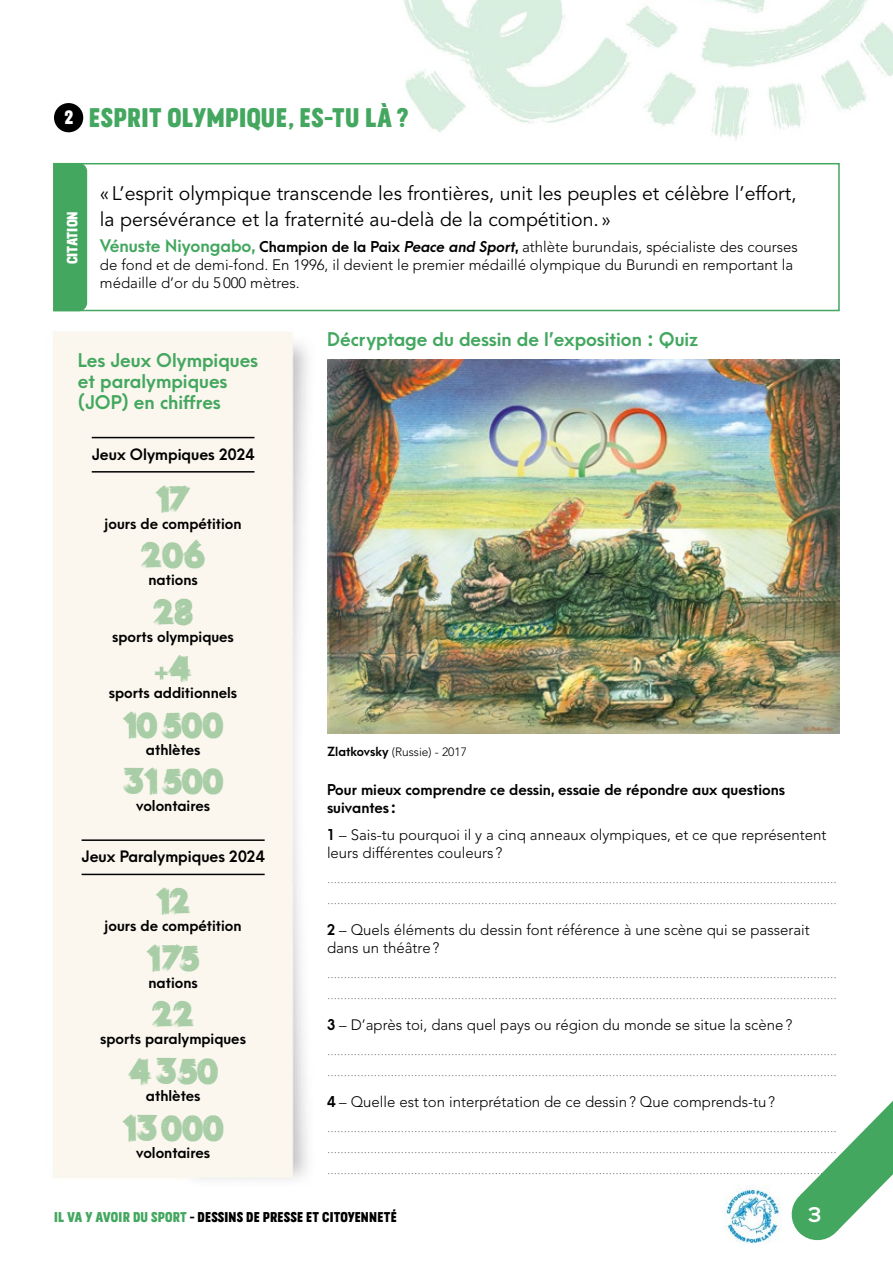
<style>
.page{position:relative;width:893px;height:1263px;background:#fff}
.page>*{position:absolute;margin:0;border:0;box-sizing:border-box;transform-origin:0 0}
.t1{font:31.5px "Furiosa Park";color:#a9cea7}
.t2{font:27px "Blooms Headline";letter-spacing:.015em;color:#43a75f}
.t3{font:100 19.5px/21px "Averta";color:#646363}
.t4{font:19.5px/25.5px "Avenir LT Std";color:#000}
.t5{font:600 18.3px "Sinkin Sans 600";color:#fff}
.t6{font:700 18px/21px "Arca Majora 3";color:#43a75f}
.t7{font:300 15px/18px "Avenir LT Std";color:#000}
.t8{font:700 15px "Arca Majora 3";color:#000}
.t9{font:15px "Blooms Headline";color:#fff}
.t10{font:700 14.25px/18px "Arca Majora 3";color:#000}
.t11{font:14.25px "Blooms Headline";letter-spacing:.015em;color:#000}
.t12{font:300 12px "Avenir LT Std";color:#000}
.s1{font-size:19.35px;color:#fff}
.s2{font-family:"Arca Majora 3";font-weight:700;font-size:16.5px;color:#43a75f}
.s3{font-family:"Arca Majora 3";font-weight:700;font-size:14.25px}
.s4{font-family:"Arca Majora 3";font-weight:700}
.s5{color:#43a75f}
</style>
<div class="page">
<img style="left:53px;top:0;width:840px;height:1244px">
<div style="left:54px;top:103px;width:29px;height:29px;background:#000;border-radius:50%"></div>
<div style="left:53px;top:163px;width:787px;height:148px;border:2px solid #43a75f"></div>
<hr style="left:92px;top:437px;width:162px;height:1px;background:#000">
<hr style="left:92px;top:471px;width:162px;height:2px;background:#000">
<hr style="left:82px;top:839px;width:183px;height:2px;background:#000">
<hr style="left:82px;top:874px;width:183px;height:1px;background:#000">
<svg style="left:154px;top:666px;width:15px;height:14px"></svg>
<div style="left:53px;top:163px;width:34px;height:148px;background:#43a75f"></div>
<img style="left:327px;top:360px;width:513px;height:374px">
<svg style="left:789px;top:1101px;width:104px;height:142px"></svg>
<h2 class="t2" style="left:65px;top:96px;width:345px"><span class="s1">2</span> ESPRIT OLYMPIQUE, ES-TU LÀ ?</h2>
<p class="t9" style="left:60px;top:264px;width:54px;rotate:-90deg">Citation</p>
<p class="t4" style="left:100px;top:182px;width:698px">« L’esprit olympique transcende les frontières, unit les peuples et célèbre l’effort, la persévérance et la fraternité au-delà de la compétition. »</p>
<p class="t7" style="left:100px;top:238px;width:700px"><span class="s2">Vénuste Niyongabo,</span> <span class="s3">Champion de la Paix Peace and Sport,</span> athlète burundais, spécialiste des courses de fond et de demi-fond. En 1996, il devient le premier médaillé olympique du Burundi en remportant la médaille d’or du 5000 mètres.</p>
<p class="t6" style="left:327px;top:326px;width:373px">Décryptage du dessin de l’exposition : Quiz</p>
<p class="t6" style="left:78px;top:348px;width:182px">Les Jeux Olympiques et paralympiques (JOP) en chiffres</p>
<p class="t8" style="left:92px;top:441px;width:164px">Jeux Olympiques 2024</p>
<h1 class="t1" style="left:156px;top:472px;width:36px">17</h1>
<p class="t10" style="left:105px;top:513px;width:138px">jours de compétition</p>
<h1 class="t1" style="left:141px;top:529px;width:65px">206</h1>
<p class="t10" style="left:148px;top:569px;width:51px">nations</p>
<h1 class="t1" style="left:154px;top:585px;width:41px">28</h1>
<p class="t10" style="left:112px;top:626px;width:123px">sports olympiques</p>
<h1 class="t1" style="left:169px;top:642px;width:25px">4</h1>
<p class="t10" style="left:109px;top:682px;width:130px">sports additionnels</p>
<h1 class="t1" style="left:123px;top:698px;width:102px">10500</h1>
<p class="t10" style="left:146px;top:739px;width:56px">athlètes</p>
<h1 class="t1" style="left:123px;top:755px;width:102px">31500</h1>
<p class="t10" style="left:136px;top:795px;width:76px">volontaires</p>
<p class="t8" style="left:82px;top:843px;width:185px">Jeux Paralympiques 2024</p>
<h1 class="t1" style="left:156px;top:875px;width:36px">12</h1>
<p class="t10" style="left:105px;top:916px;width:138px">jours de compétition</p>
<h1 class="t1" style="left:147px;top:931px;width:54px">175</h1>
<p class="t10" style="left:148px;top:972px;width:51px">nations</p>
<h1 class="t1" style="left:152px;top:988px;width:43px">22</h1>
<p class="t10" style="left:100px;top:1029px;width:147px">sports paralympiques</p>
<h1 class="t1" style="left:128px;top:1044px;width:91px">4350</h1>
<p class="t10" style="left:146px;top:1085px;width:56px">athlètes</p>
<h1 class="t1" style="left:123px;top:1101px;width:102px">13000</h1>
<p class="t10" style="left:136px;top:1142px;width:76px">volontaires</p>
<p class="t12" style="left:327px;top:745px;width:141px"><span class="s4">Zlatkovsky</span> (Russie) - 2017</p>
<p class="t10" style="left:327px;top:779px;width:460px">Pour mieux comprendre ce dessin, essaie de répondre aux questions suivantes :</p>
<p class="t7" style="left:327px;top:825px;width:501px"><span class="s3">1</span> – Sais-tu pourquoi il y a cinq anneaux olympiques, et ce que représentent leurs différentes couleurs ?</p>
<p class="t3" style="left:327px;top:865px;width:511px">........................................................................................................................................................ ........................................................................................................................................................</p>
<p class="t7" style="left:327px;top:920px;width:484px"><span class="s3">2</span> – Quels éléments du dessin font référence à une scène qui se passerait dans un théâtre?</p>
<p class="t3" style="left:327px;top:960px;width:511px">........................................................................................................................................................ ........................................................................................................................................................</p>
<p class="t7" style="left:327px;top:1015px;width:467px"><span class="s3">3</span> – D’après toi, dans quel pays ou région du monde se situe la scène?</p>
<p class="t3" style="left:327px;top:1037px;width:511px">........................................................................................................................................................ ........................................................................................................................................................</p>
<p class="t7" style="left:327px;top:1092px;width:450px"><span class="s3">4</span> – Quelle est ton interprétation de ce dessin? Que comprends-tu?</p>
<p class="t3" style="left:327px;top:1114px;width:511px;text-align:justify">........................................................................................................................................................ ........................................................................................................................................................ ........................................................................................................................................................</p>
<p class="t5" style="left:807px;top:1198px;width:15px">3</p>
<p class="t11" style="left:54px;top:1206px;width:344px"><span class="s5">IL VA Y AVOIR DU SPORT</span> - DESSINS DE PRESSE ET CITOYENNETÉ</p>
</div>
